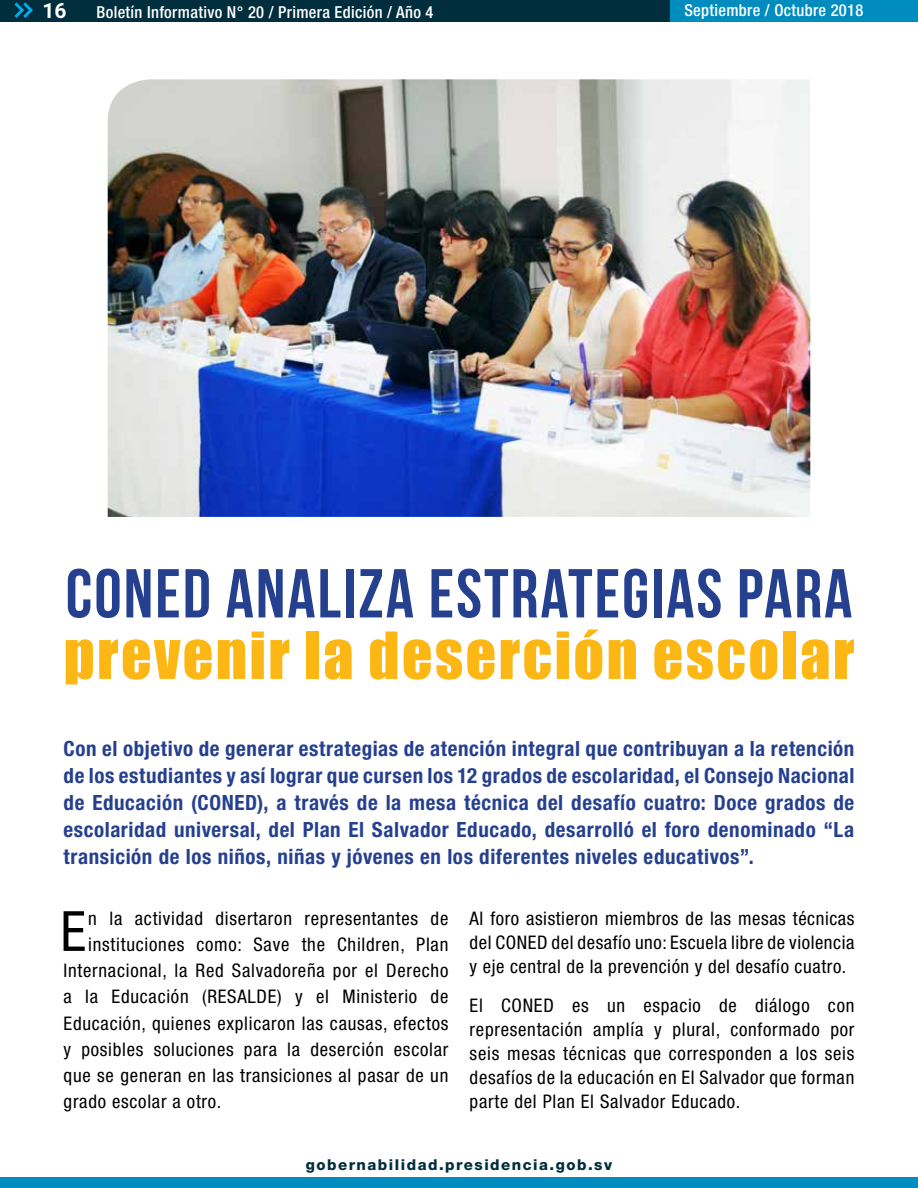
<style>
.page{position:relative;width:918px;height:1188px;background:#fff}
.page>*{position:absolute;margin:0;border:0;box-sizing:border-box;transform-origin:0 0}
.t1{font:700 69px "Bebas Neue";letter-spacing:.03em;color:#25408f}
.t2{font:60px "Impact";letter-spacing:.04em;color:#fdb714}
.t3{font:condensed 55.5px "Helvetica Neue";color:#000}
.t4{font:700 condensed 21px/27px "Helvetica Neue";letter-spacing:.03em;color:#25408f;text-align:justify}
.t5{font:700 21px "Roboto";color:#fff}
.t6{font:condensed 18.75px/24px "Helvetica Neue";letter-spacing:.04em;color:#000;text-align:justify}
.t7{font:500 condensed 16.5px "Helvetica Neue";letter-spacing:.02em;color:#fff}
.t8{font:800 15px "Helvetica Neue";letter-spacing:.1em;color:#002e3d}
</style>
<div class="page">
<div style="left:0;top:0;width:729px;height:21px;background:#002e3d"></div>
<div style="left:671px;top:0;width:247px;height:21px;background:#008cbe"></div>
<svg style="left:14px;top:2px;width:19px;height:16px"></svg>
<div style="left:0;top:1178px;width:918px;height:10px;background:#008cbe"></div>
<img style="left:108px;top:79px;width:702px;height:438px">
<p class="t5" style="left:43px;top:-5px;width:26px">16</p>
<p class="t7" style="left:97px;top:2px;width:339px">Boletín Informativo N° 20 / Primera Edición / Año 4</p>
<p class="t7" style="left:684px;top:1px;width:180px">Septiembre / Octubre 2018</p>
<h1 class="t1" style="left:66px;top:556px;width:788px">CONED ANALIZA ESTRATEGIAS PARA</h1>
<h2 class="t2" style="left:64px;top:609px;width:792px">prevenir la deserción escolar</h2>
<p class="t4" style="left:64px;top:734px;width:792px">Con el objetivo de generar estrategias de atención integral que contribuyan a la retención de los estudiantes y así lograr que cursen los 12 grados de escolaridad, el Consejo Nacional de Educación (CONED), a través de la mesa técnica del desafío cuatro: Doce grados de escolaridad universal, del Plan El Salvador Educado, desarrolló el foro denominado “La transición de los niños, niñas y jóvenes en los diferentes niveles educativos”.</p>
<h3 class="t3" style="left:60px;top:899px;width:27px">E</h3>
<p class="t6" style="left:88px;top:906px;width:362px">n la actividad disertaron representantes de</p>
<p class="t6" style="left:88px;top:932px;width:362px">instituciones como: Save the Children, Plan</p>
<p class="t6" style="left:64px;top:958px;width:386px">Internacional, la Red Salvadoreña por el Derecho</p>
<p class="t6" style="left:64px;top:985px;width:386px">a la Educación (RESALDE) y el Ministerio de</p>
<p class="t6" style="left:64px;top:1011px;width:386px">Educación, quienes explicaron las causas, efectos</p>
<p class="t6" style="left:64px;top:1037px;width:386px">y posibles soluciones para la deserción escolar</p>
<p class="t6" style="left:64px;top:1063px;width:386px">que se generan en las transiciones al pasar de un</p>
<p class="t6" style="left:64px;top:1090px;width:159px">grado escolar a otro.</p>
<p class="t6" style="left:470px;top:906px;width:386px">Al foro asistieron miembros de las mesas técnicas del CONED del desafío uno: Escuela libre de violencia y eje central de la prevención y del desafío cuatro.</p>
<p class="t6" style="left:470px;top:993px;width:386px">El CONED es un espacio de diálogo con representación amplía y plural, conformado por seis mesas técnicas que corresponden a los seis desafíos de la educación en El Salvador que forman parte del Plan El Salvador Educado.</p>
<p class="t8" style="left:306px;top:1155px;width:308px">gobernabilidad.presidencia.gob.sv</p>
</div>
